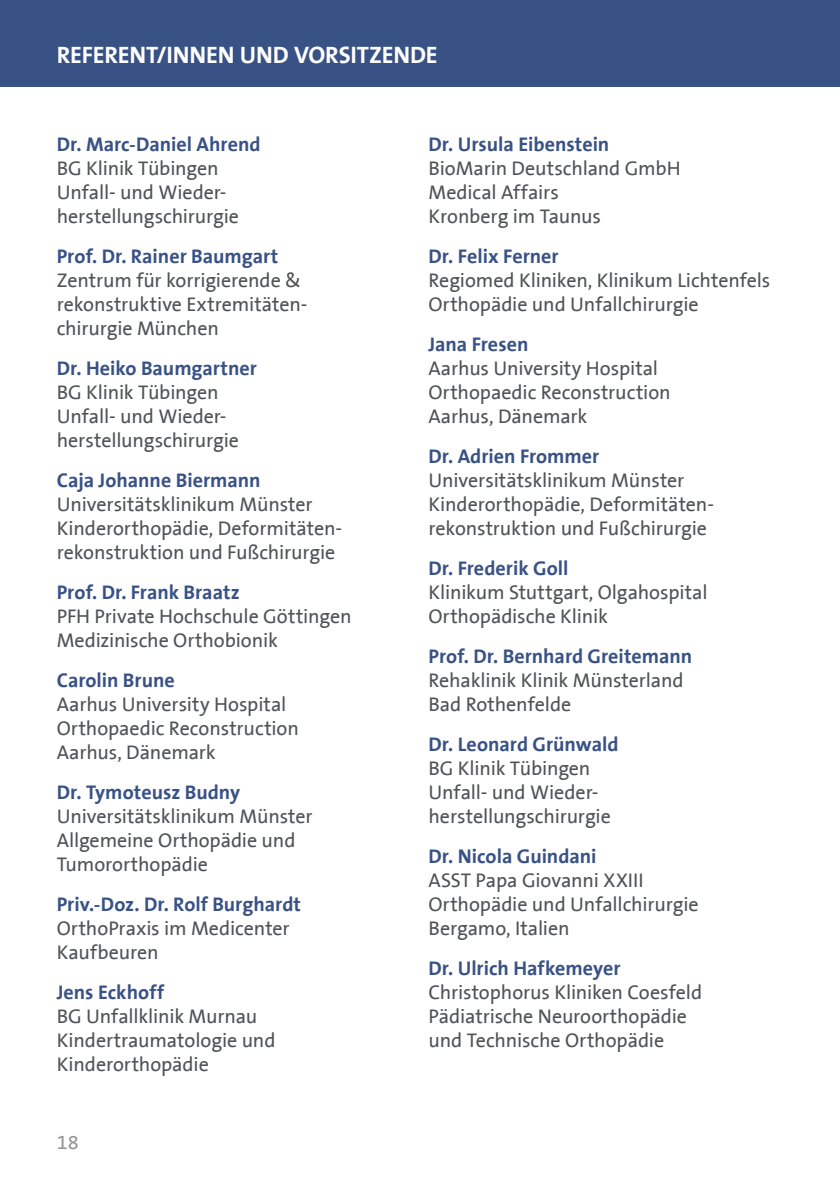
<style>
.page{position:relative;width:840px;height:1191px;background:#fff}
.page>*{position:absolute;margin:0;border:0;box-sizing:border-box;transform-origin:0 0}
.t1{font:700 24px "The Sans";letter-spacing:-.005em;color:#fff}
.t2{font:20px/24px "The Sans B5 Plain";letter-spacing:-.005em;color:#505356}
.t3{font:700 20px "The Sans";color:#395286}
.t4{font:20px "The Sans B5 Plain";color:#939598}
</style>
<div class="page">
<div style="left:0;top:0;width:839px;height:87px;background:#395286"></div>
<p class="t1" style="left:57px;top:44px;width:382px">REFERENT/INNEN UND VORSITZENDE</p>
<p class="t3" style="left:57px;top:135px;width:205px">Dr. Marc-Daniel Ahrend</p>
<p class="t2" style="left:57px;top:157px;width:184px">BG Klinik Tübingen<br>Unfall- und Wieder&shy;herstellungschirurgie</p>
<p class="t3" style="left:57px;top:247px;width:223px">Prof. Dr. Rainer Baumgart</p>
<p class="t2" style="left:57px;top:269px;width:252px">Zentrum für korrigierende &amp; rekonstruktive Extremitäten&shy;chirurgie München</p>
<p class="t3" style="left:57px;top:359px;width:202px">Dr. Heiko Baumgartner</p>
<p class="t2" style="left:57px;top:381px;width:184px">BG Klinik Tübingen<br>Unfall- und Wieder&shy;herstellungschirurgie</p>
<p class="t3" style="left:57px;top:471px;width:205px">Caja Johanne Biermann</p>
<p class="t2" style="left:57px;top:493px;width:287px">Universitätsklinikum Münster<br>Kinderorthopädie, Deformitäten&shy;rekonstruktion und Fußchirurgie</p>
<p class="t3" style="left:57px;top:583px;width:184px">Prof. Dr. Frank Braatz</p>
<p class="t2" style="left:57px;top:605px;width:296px">PFH Private Hochschule Göttingen<br>Medizinische Orthobionik</p>
<p class="t3" style="left:57px;top:671px;width:119px">Carolin Brune</p>
<p class="t2" style="left:57px;top:693px;width:243px">Aarhus University Hospital<br>Orthopaedic Reconstruction<br>Aarhus, Dänemark</p>
<p class="t3" style="left:57px;top:783px;width:185px">Dr. Tymoteusz Budny</p>
<p class="t2" style="left:57px;top:805px;width:257px">Universitätsklinikum Münster<br>Allgemeine Orthopädie und<br>Tumororthopädie</p>
<p class="t3" style="left:57px;top:895px;width:246px">Priv.-Doz. Dr. Rolf Burghardt</p>
<p class="t2" style="left:57px;top:917px;width:234px">OrthoPraxis im Medicenter<br>Kaufbeuren</p>
<p class="t3" style="left:57px;top:983px;width:109px">Jens Eckhoff</p>
<p class="t2" style="left:57px;top:1005px;width:220px">BG Unfallklinik Murnau<br>Kindertraumatologie und<br>Kinderorthopädie</p>
<p class="t4" style="left:57px;top:1133px;width:23px">18</p>
<p class="t3" style="left:428px;top:135px;width:182px">Dr. Ursula Eibenstein</p>
<p class="t2" style="left:428px;top:157px;width:254px">BioMarin Deutschland GmbH<br>Medical Affairs<br>Kronberg im Taunus</p>
<p class="t3" style="left:428px;top:247px;width:132px">Dr. Felix Ferner</p>
<p class="t2" style="left:428px;top:269px;width:343px">Regiomed Kliniken, Klinikum Lichtenfels<br>Orthopädie und Unfallchirurgie</p>
<p class="t3" style="left:428px;top:335px;width:101px">Jana Fresen</p>
<p class="t2" style="left:428px;top:357px;width:243px">Aarhus University Hospital<br>Orthopaedic Reconstruction<br>Aarhus, Dänemark</p>
<p class="t3" style="left:428px;top:447px;width:172px">Dr. Adrien Frommer</p>
<p class="t2" style="left:428px;top:469px;width:287px">Universitätsklinikum Münster<br>Kinderorthopädie, Deformitäten&shy;rekonstruktion und Fußchirurgie</p>
<p class="t3" style="left:428px;top:559px;width:141px">Dr. Frederik Goll</p>
<p class="t2" style="left:428px;top:581px;width:280px">Klinikum Stuttgart, Olgahospital<br>Orthopädische Klinik</p>
<p class="t3" style="left:428px;top:647px;width:265px">Prof. Dr. Bernhard Greitemann</p>
<p class="t2" style="left:428px;top:669px;width:256px">Rehaklinik Klinik Münsterland<br>Bad Rothenfelde</p>
<p class="t3" style="left:428px;top:735px;width:191px">Dr. Leonard Grünwald</p>
<p class="t2" style="left:428px;top:757px;width:184px">BG Klinik Tübingen<br>Unfall- und Wieder&shy;herstellungschirurgie</p>
<p class="t3" style="left:428px;top:847px;width:169px">Dr. Nicola Guindani</p>
<p class="t2" style="left:428px;top:869px;width:271px">ASST Papa Giovanni XXIII<br>Orthopädie und Unfallchirurgie<br>Bergamo, Italien</p>
<p class="t3" style="left:428px;top:959px;width:193px">Dr. Ulrich Hafkemeyer</p>
<p class="t2" style="left:428px;top:981px;width:275px">Christophorus Kliniken Coesfeld<br>Pädiatrische Neuroorthopädie und Technische Orthopädie</p>
</div>
